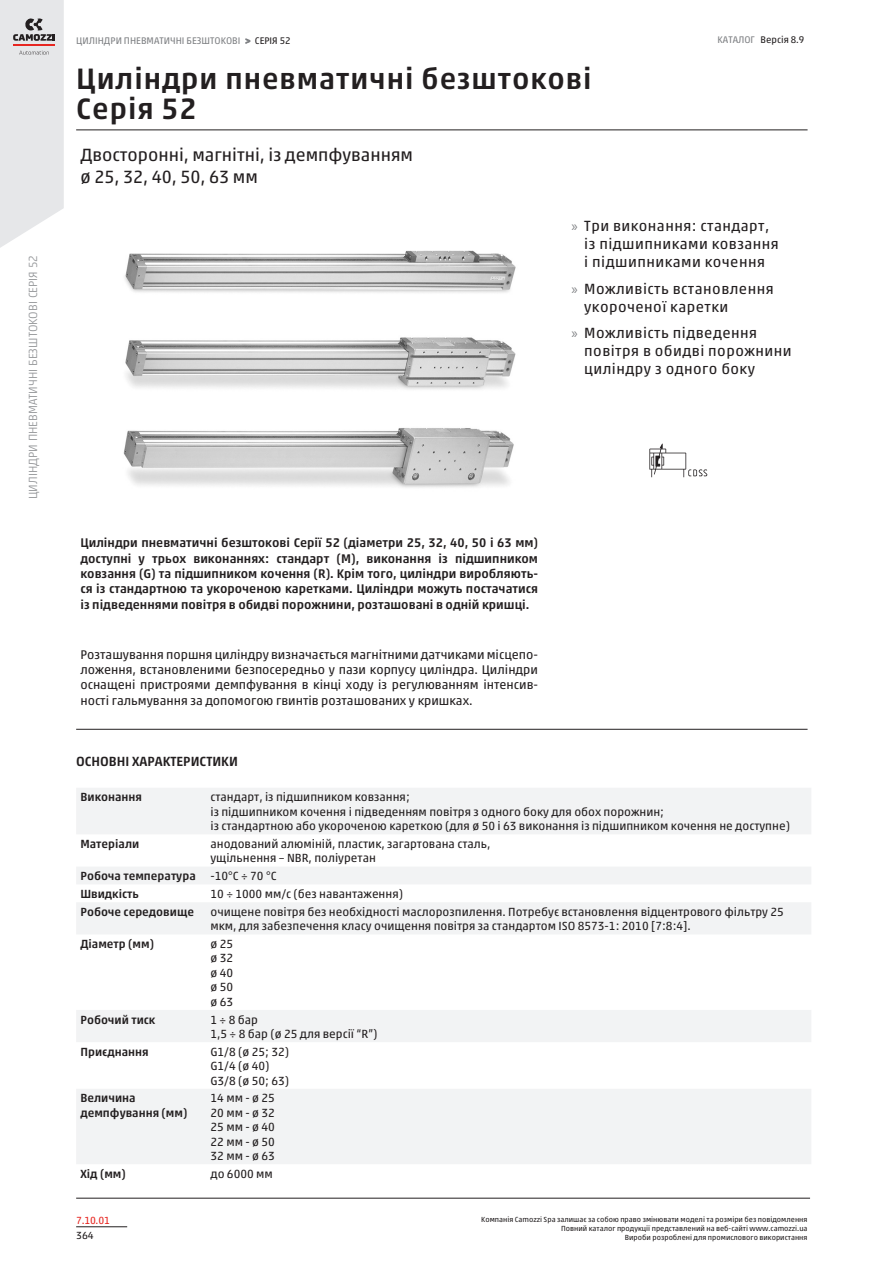
<style>
.page{position:relative;width:893px;height:1263px;background:#fff}
.page>*{position:absolute;margin:0;border:0;box-sizing:border-box;transform-origin:0 0}
.overtureTitle_value{font:500 30px "Akko W1 G";letter-spacing:.03em;color:#231f20}
.overtureSubtitle_val{font:18px "Akko W1 G";color:#231f20}
.t1{font:15px/18px "Akko W1 G";letter-spacing:.03em;color:#231f20}
.sectionTitle_value{font:500 13.5px "Akko W1 G";color:#231f20}
.normalBold_value{font:500 12.75px/15.3px "Akko W1 G";color:#231f20;text-align:justify}
.normal_value{font:12.75px/15.3px "Akko W1 G";color:#231f20;text-align:justify}
.properties_value{font:12px/14.4px "Akko W1 G";color:#231f20}
.properties_name{font:500 12px/14.4px "Akko W1 G";color:#231f20}
.t2{font:300 12px "Akko W1 G";color:#939598}
.secL{font:10.5px "Akko W1 G";color:#e72621}
.t3{font:10.5px "Akko W1 G";color:#231f20}
.t4{font:9.75px "Akko W1 G";color:#808285}
.t5{font:9.75px "Akko W1 G";color:#231f20}
.t6{font:7.5px/9px "Akko W1 G";color:#231f20;text-align:right}
.s1{color:#231f20}
.s2{color:#808285}
.s3{font-family:"Myriad Pro";color:#808285}
</style>
<div class="page">
<svg style="left:0;top:0;width:64px;height:248px"></svg>
<hr style="left:13px;top:44px;width:42px;height:2px;background:#e72621">
<hr style="left:76px;top:1226px;width:51px;height:1px;background:#231f20">
<hr style="left:76px;top:130px;width:731px;height:1px;background:#231f20">
<hr style="left:76px;top:729px;width:731px;height:1px;background:#231f20">
<hr style="left:76px;top:1198px;width:734px;height:1px;background:#231f20">
<svg style="left:76px;top:788px;width:735px;height:376px;fill:#f2f3f4"></svg>
<img style="left:649px;top:443px;width:59px;height:35px">
<img style="left:123px;top:250px;width:393px;height:238px">
<p class="t2" style="left:24px;top:499px;width:245px;rotate:-90deg">ЦИЛІНДРИ ПНЕВМАТИЧНІ БЕЗШТОКОВІ СЕРІЯ 52</p>
<p class="t4" style="left:76px;top:33px;width:216px">ЦИЛІНДРИ ПНЕВМАТИЧНІ БЕЗШТОКОВІ &gt; <span class="s1">СЕРІЯ 52</span></p>
<p class="t5" style="left:718px;top:33px;width:88px"><span class="s2">КАТАЛОГ</span> Версія 8.9</p>
<p class="overtureTitle_value" style="left:76px;top:57px;width:517px">Циліндри пневматичні безштокові</p>
<p class="overtureTitle_value" style="left:76px;top:87px;width:122px">Серія 52</p>
<p class="overtureSubtitle_val" style="left:80px;top:142px;width:334px">Двосторонні, магнітні, із демпфуванням</p>
<p class="overtureSubtitle_val" style="left:80px;top:164px;width:179px">ø 25, 32, 40, 50, 63 мм</p>
<p class="t1" style="left:584px;top:216px;width:196px;text-indent:-13px"><span class="s3">»</span> Три виконання: стандарт, із підшипниками ковзання і підшипниками кочення</p>
<p class="t1" style="left:584px;top:278px;width:191px;text-indent:-13px"><span class="s3">»</span> Можливість встановлення укороченої каретки</p>
<p class="t1" style="left:584px;top:323px;width:209px;text-indent:-13px"><span class="s3">»</span> Можливість підведення повітря в обидві порожнини циліндру з одного боку</p>
<p class="normalBold_value" style="left:80px;top:534px;width:459px">Циліндри пневматичні безштокові Серії 52 (діаметри 25, 32, 40, 50 і 63 мм) доступні у трьох виконаннях: стандарт (М), виконання із підшипником ковзання (G) та підшипником кочення (R). Крім того, циліндри виробляють&shy;ся із стандартною та укороченою каретками. Циліндри можуть постачатися із підведеннями повітря в обидві порожнини, розташовані в одній кришці.</p>
<p class="normal_value" style="left:80px;top:646px;width:459px">Розташування поршня циліндру визначається магнітними датчиками місцепо&shy;ложення, встановленими безпосередньо у пази корпусу циліндра. Циліндри оснащені пристроями демпфування в кінці ходу із регулюванням інтенсив&shy;ності гальмування за допомогою гвинтів розташованих у кришках.</p>
<p class="sectionTitle_value" style="left:76px;top:751px;width:163px">ОСНОВНІ ХАРАКТЕРИСТИКИ</p>
<p class="properties_name" style="left:80px;top:789px;width:63px">Виконання</p>
<p class="properties_value" style="left:210px;top:789px;width:581px">стандарт, із підшипником ковзання;<br>із підшипником кочення і підведенням повітря з одного боку для обох порожнин;<br>із стандартною або укороченою кареткою (для ø 50 і 63 виконання із підшипником кочення не доступне)</p>
<p class="properties_name" style="left:80px;top:836px;width:60px">Матеріали</p>
<p class="properties_value" style="left:210px;top:836px;width:281px">анодований алюміній, пластик, загартована сталь,</p>
<p class="properties_value" style="left:210px;top:850px;width:167px">ущільнення – NBR, поліуретан</p>
<p class="properties_name" style="left:80px;top:868px;width:117px">Робоча температура</p>
<p class="properties_value" style="left:210px;top:868px;width:68px">-10°C ÷ 70 °C</p>
<p class="properties_name" style="left:80px;top:886px;width:60px">Швидкість</p>
<p class="properties_value" style="left:210px;top:886px;width:194px">10 ÷ 1000 мм/с (без навантаження)</p>
<p class="properties_name" style="left:80px;top:903px;width:115px">Робоче середовище</p>
<p class="properties_value" style="left:210px;top:904px;width:575px">очищене повітря без необхідності маслорозпилення. Потребує встановлення відцентрового фільтру 25 мкм, для забезпечення класу очищення повітря за стандартом ISO 8573-1: 2010 [7:8:4].</p>
<p class="properties_name" style="left:80px;top:936px;width:75px">Діаметр (мм)</p>
<p class="properties_value" style="left:210px;top:936px;width:24px">ø 25</p>
<p class="properties_value" style="left:210px;top:950px;width:24px">ø 32</p>
<p class="properties_value" style="left:210px;top:965px;width:24px">ø 40</p>
<p class="properties_value" style="left:210px;top:979px;width:24px">ø 50</p>
<p class="properties_value" style="left:210px;top:993px;width:24px">ø 63</p>
<p class="properties_name" style="left:80px;top:1011px;width:76px">Робочий тиск</p>
<p class="properties_value" style="left:210px;top:1011px;width:49px">1 ÷ 8 бар</p>
<p class="properties_value" style="left:210px;top:1026px;width:169px">1,5 ÷ 8 бар (ø 25 для версії “R”)</p>
<p class="properties_name" style="left:80px;top:1043px;width:70px">Приєднання</p>
<p class="properties_value" style="left:210px;top:1043px;width:80px">G1/8 (ø 25; 32)</p>
<p class="properties_value" style="left:210px;top:1058px;width:61px">G1/4 (ø 40)</p>
<p class="properties_value" style="left:210px;top:1072px;width:80px">G3/8 (ø 50; 63)</p>
<p class="properties_name" style="left:80px;top:1090px;width:108px">Величина демпфування (мм)</p>
<p class="properties_value" style="left:210px;top:1090px;width:66px">14 мм - ø 25</p>
<p class="properties_value" style="left:210px;top:1104px;width:66px">20 мм - ø 32</p>
<p class="properties_value" style="left:210px;top:1119px;width:66px">25 мм - ø 40</p>
<p class="properties_value" style="left:210px;top:1133px;width:66px">22 мм - ø 50</p>
<p class="properties_value" style="left:210px;top:1148px;width:66px">32 мм - ø 63</p>
<p class="properties_name" style="left:80px;top:1165px;width:47px">Хід (мм)</p>
<p class="properties_value" style="left:210px;top:1165px;width:64px">до 6000 мм</p>
<p class="secL" style="left:76px;top:1212px;width:35px">7.10.01</p>
<p class="t6" style="left:481px;top:1214px;width:328px">Компанія Camozzi Spa залишає за собою право змінювати моделі та розміри без повідомлення<br>Повний каталог продукції представлений на веб-сайті www.camozzi.ua</p>
<p class="t3" style="left:76px;top:1228px;width:19px">364</p>
<p class="t6" style="left:625px;top:1232px;width:184px">Вироби розроблені для промислового використання</p>
</div>
